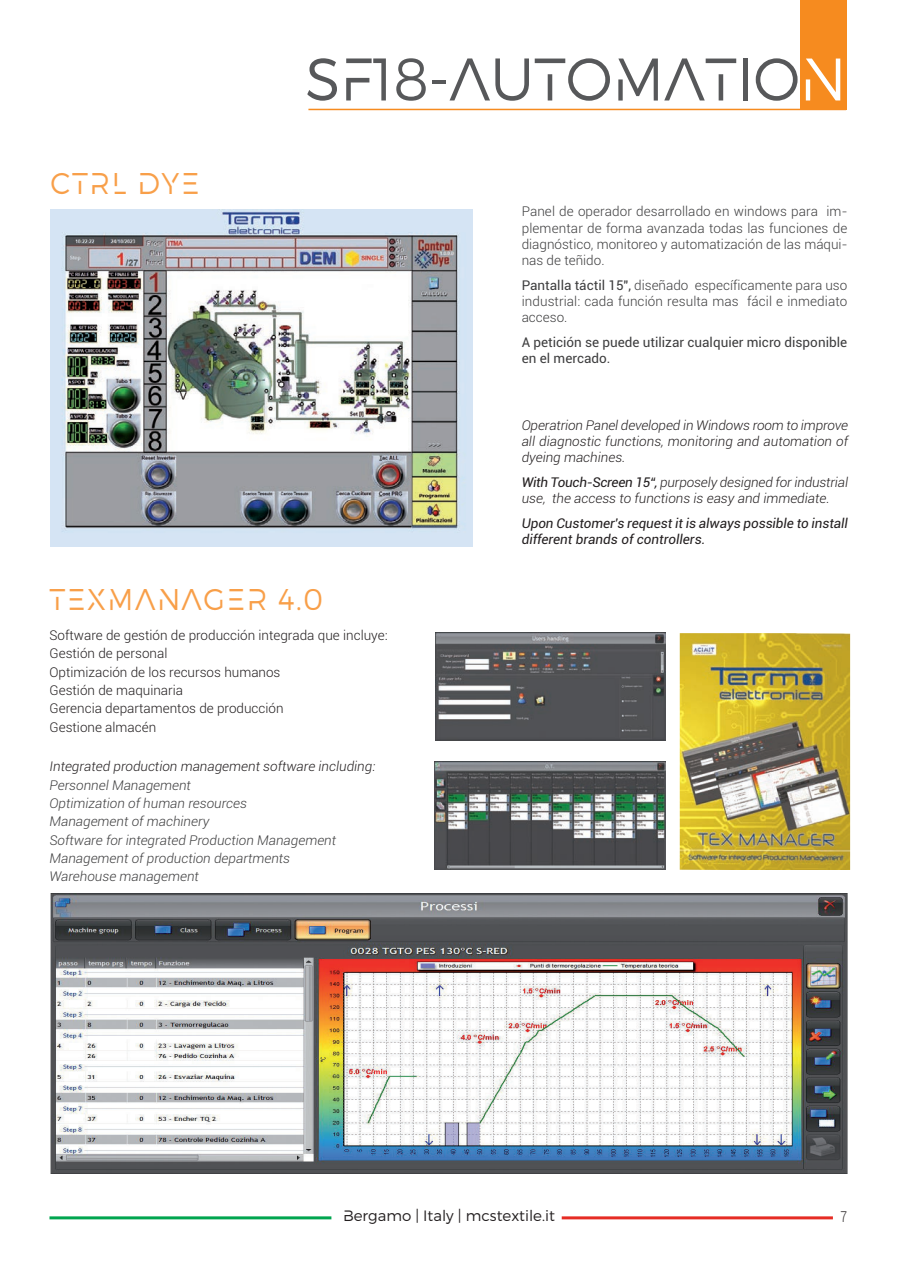
<style>
.page{position:relative;width:897px;height:1266px;background:#fff}
.page>*{position:absolute;margin:0;border:0;box-sizing:border-box;transform-origin:0 0}
.t1{font:60px "Lutech";color:#57585a;scale:.95 1}
.t2{font:30px "Lutech";letter-spacing:.055em;color:#f89f49;scale:.95 1}
.t3{font:15px "Lutech";color:#231f20}
.t4{font:300 15px "Roboto";color:#231f20;scale:.8 1}
.t5{font:italic 300 13.5px/16.2px "Roboto";color:#231f20;text-align:justify}
.t6{font:300 13.5px/16.2px "Roboto";color:#3e3e3f;text-align:justify}
.t7{font:300 13.5px/18.3px "Roboto";color:#231f20}
.t8{font:italic 300 13.5px/18.3px "Roboto";color:#3e3e3f}
.t9{font:italic 13.5px/16.2px "Roboto";letter-spacing:-.005em;color:#231f20}
.t10{font:13.5px/16.2px "Roboto";color:#3e3e3f}
.s1{color:#fff}
.s2{font-weight:400}
</style>
<div class="page">
<img style="left:680px;top:633px;width:170px;height:237px">
<hr style="left:308px;top:109px;width:538px;height:1px;background:#f68b1f">
<img style="left:51px;top:894px;width:796px;height:280px">
<img style="left:436px;top:633px;width:230px;height:107px">
<img style="left:434px;top:762px;width:231px;height:108px">
<div style="left:800px;top:0;width:46px;height:109px;background:#f68b1f"></div>
<img style="left:51px;top:210px;width:421px;height:336px">
<hr style="left:49px;top:1216px;width:282px;height:3px;background:#00a54f">
<hr style="left:562px;top:1216px;width:271px;height:3px;background:#e62c24">
<h2 class="t2" style="left:51px;top:166px;width:158px">CTRL DYE</h2>
<h1 class="t1" style="left:305px;top:45px;width:570px">SF18-AUTOMATIO<span class="s1">N</span></h1>
<p class="t6" style="left:522px;top:205px;width:327px">Panel de operador desarrollado en windows para im&shy;plementar de forma avanzada todas las funciones de diagnóstico, monitoreo y automatización de las máqui&shy;nas de teñido.</p>
<p class="t6" style="left:522px;top:278px;width:327px"><span class="s2">Pantalla táctil 15",</span> diseñado específicamente para uso industrial: cada función resulta mas fácil e inmediato acceso.</p>
<p class="t10" style="left:522px;top:335px;width:327px">A petición se puede utilizar cualquier micro disponible en el mercado.</p>
<p class="t5" style="left:522px;top:418px;width:328px">Operatrion Panel developed in Windows room to improve all diagnostic functions, monitoring and automation of dyeing machines.</p>
<p class="t5" style="left:522px;top:475px;width:328px"><span class="s2">With Touch-Screen 15“,</span> purposely designed for industrial use, the access to functions is easy and immediate.</p>
<p class="t9" style="left:522px;top:516px;width:328px">Upon Customer's request it is always possible to install different brands of controllers.</p>
<h2 class="t2" style="left:49px;top:582px;width:289px">TEXMANAGER 4.0</h2>
<p class="t7" style="left:49px;top:627px;width:340px">Software de gestión de producción integrada que incluye:<br>Gestión de personal<br>Optimización de los recursos humanos<br>Gestión de maquinaria<br>Gerencia departamentos de producción<br>Gestione almacén</p>
<p class="t5" style="left:49px;top:760px;width:327px">Integrated production management software including:</p>
<p class="t8" style="left:49px;top:777px;width:288px">Personnel Management<br>Optimization of human resources<br>Management of machinery<br>Software for integrated Production Management<br>Management of production departments<br>Warehouse management</p>
<p class="t3" style="left:343px;top:1207px;width:213px">Bergamo | Italy | mcstextile.it</p>
<p class="t4" style="left:840px;top:1210px;width:10px">7</p>
</div>
